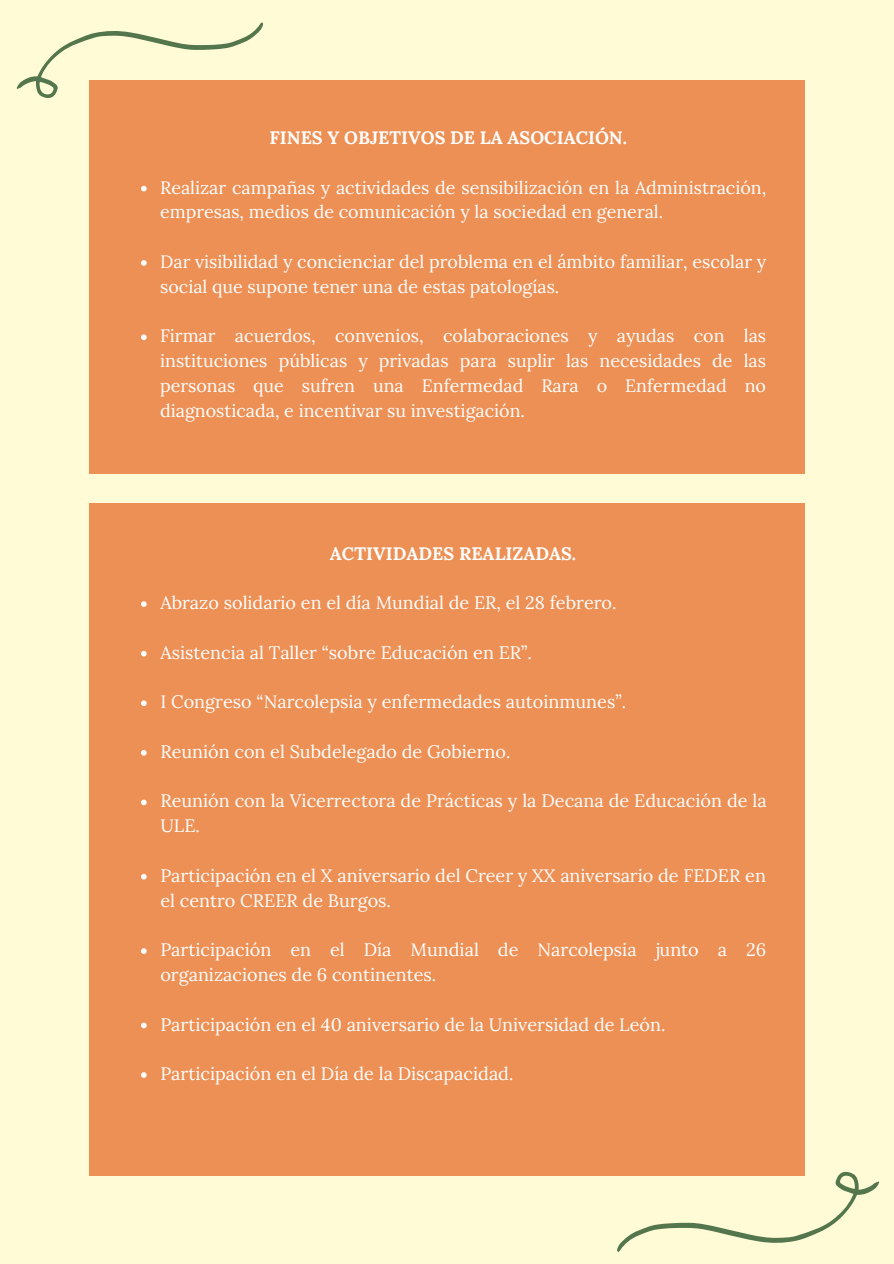
<style>
.page{position:relative;width:894px;height:1264px;background:#fff}
.page>*{position:absolute;margin:0;border:0;box-sizing:border-box;transform-origin:0 0}
.t1{font:18px/24.8px "Lora";color:#fff}
.t2{font:700 18px "Lora";color:#fff}
.t3{font:17.85px/24.8px "Lora";color:#fff}
</style>
<div class="page">
<div style="left:0;top:0;width:893px;height:1263px;background:#fffbd7"></div>
<div style="left:89px;top:503px;width:715px;height:672px;background:#ed9055"></div>
<div style="left:89px;top:81px;width:715px;height:393px;background:#ed9055"></div>
<svg style="left:141px;top:186px;width:6px;height:5px"></svg>
<svg style="left:141px;top:260px;width:6px;height:6px"></svg>
<svg style="left:141px;top:334px;width:6px;height:6px"></svg>
<svg style="left:616px;top:1170px;width:263px;height:81px"></svg>
<svg style="left:17px;top:22px;width:246px;height:76px"></svg>
<svg style="left:141px;top:601px;width:6px;height:6px"></svg>
<svg style="left:141px;top:651px;width:6px;height:5px"></svg>
<svg style="left:141px;top:700px;width:6px;height:6px"></svg>
<svg style="left:141px;top:750px;width:6px;height:5px"></svg>
<svg style="left:141px;top:799px;width:6px;height:6px"></svg>
<svg style="left:141px;top:874px;width:6px;height:5px"></svg>
<svg style="left:141px;top:948px;width:6px;height:5px"></svg>
<svg style="left:141px;top:1022px;width:6px;height:6px"></svg>
<svg style="left:141px;top:1072px;width:6px;height:5px"></svg>
<p class="t2" style="left:269px;top:126px;width:359px">FINES Y OBJETIVOS DE LA ASOCIACIÓN.</p>
<p class="t3" style="left:160px;top:175px;width:607px">Realizar campañas y actividades de sensibilización en la Administración, empresas, medios de comunicación y la sociedad en general.</p>
<p class="t3" style="left:160px;top:249px;width:607px">Dar visibilidad y concienciar del problema en el ámbito familiar, escolar y social que supone tener una de estas patologías.</p>
<p class="t3" style="left:160px;top:323px;width:607px;text-align:justify">Firmar acuerdos, convenios, colaboraciones y ayudas con las instituciones públicas y privadas para suplir las necesidades de las personas que sufren una Enfermedad Rara o Enfermedad no diagnosticada, e incentivar su investigación.</p>
<p class="t2" style="left:330px;top:541px;width:248px">ACTIVIDADES REALIZADAS.</p>
<p class="t1" style="left:160px;top:590px;width:457px">Abrazo solidario en el día Mundial de ER, el 28 febrero.</p>
<p class="t1" style="left:160px;top:639px;width:373px">Asistencia al Taller “sobre Educación en ER”.</p>
<p class="t1" style="left:160px;top:689px;width:467px">I Congreso “Narcolepsia y enfermedades autoinmunes”.</p>
<p class="t1" style="left:160px;top:739px;width:351px">Reunión con el Subdelegado de Gobierno.</p>
<p class="t1" style="left:160px;top:788px;width:607px">Reunión con la Vicerrectora de Prácticas y la Decana de Educación de la<br>ULE.</p>
<p class="t1" style="left:160px;top:862px;width:607px">Participación en el X aniversario del Creer y XX aniversario de FEDER en el centro CREER de Burgos.</p>
<p class="t1" style="left:160px;top:937px;width:607px">Participación en el Día Mundial de Narcolepsia junto a 26 organizaciones de 6 continentes.</p>
<p class="t1" style="left:160px;top:1011px;width:506px">Participación en el 40 aniversario de la Universidad de León.</p>
<p class="t1" style="left:160px;top:1061px;width:354px">Participación en el Día de la Discapacidad.</p>
</div>
